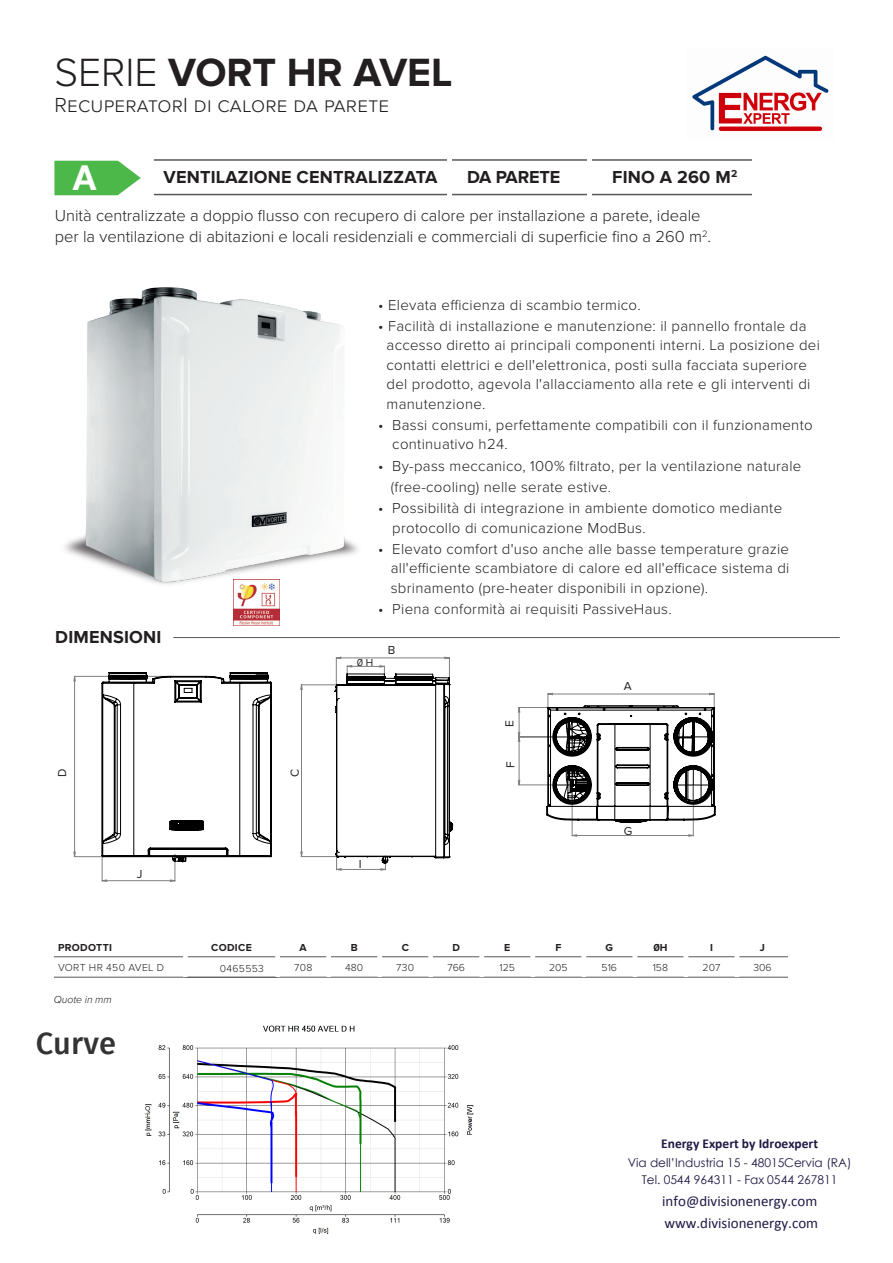
<style>
.page{position:relative;width:893px;height:1263px;background:#fff}
.page>*{position:absolute;margin:0;border:0;box-sizing:border-box;transform-origin:0 0}
.t1{font:700 40.8px "Proxima Nova";color:#231f20}
.t2{font:700 34.5px "Helvetica Neue LT Std";color:#fff}
.t3{font:30.9px "f 1 ptf 293 ze 5 etr 1 wmqemq 09 r 4 ws";letter-spacing:.005em;color:#333}
.t4{font:300 21.15px "Proxima Nova";letter-spacing:.01em;color:#231f20}
.t5{font:700 18px "Proxima Nova";letter-spacing:.01em;color:#231f20}
.t6{font:700 18px "Proxima Nova";letter-spacing:-.01em;color:#231f20}
.t7{font:300 16.5px/21px "Proxima Nova";color:#231f20}
.t8{font:300 15px/19.5px "Proxima Nova";letter-spacing:.02em;color:#231f20}
.t9{font:15px/21.3px "Calibri";color:#1f1b46}
.t10{font:700 13.5px "Calibri";color:#1f1b46}
.t11{font:12px/17.2px "Century Gothic";color:#1f1b46;text-align:center}
.t12{font:12px "Proxima Nova";color:#231f20}
.t13{font:300 10.5px "Proxima Nova";letter-spacing:.01em;color:#231f20}
.t14{font:700 10.5px "Proxima Nova";letter-spacing:.03em;color:#231f20}
.t15{font:300 10.5px "Proxima Nova";letter-spacing:.03em;color:#231f20}
.t16{font:italic 300 10.5px "Proxima Nova";letter-spacing:-.005em;color:#231f20}
.t17{font:10.5px "Proxima Nova";color:#231f20}
.s1{font-weight:300}
</style>
<div class="page">
<div style="left:153px;top:159px;width:601px;height:36px;border:2px solid #57585a"></div>
<hr style="left:447px;top:155px;width:4px;height:45px;background:#fff">
<hr style="left:588px;top:156px;width:4px;height:44px;background:#fff">
<hr style="left:752px;top:156px;width:4px;height:44px;background:#fff">
<img style="left:64px;top:287px;width:294px;height:306px">
<img style="left:233px;top:579px;width:46px;height:46px">
<svg style="left:54px;top:161px;width:87px;height:34px;background:#64c162"></svg>
<hr style="left:173px;top:637px;width:667px;height:1px;background:#57585a">
<hr style="left:74px;top:933px;width:53px;height:1px;background:#808080">
<hr style="left:74px;top:981px;width:53px;height:1px;background:#808080">
<hr style="left:128px;top:1032px;width:121px;height:1px;background:#808080">
<svg style="left:74px;top:656px;width:378px;height:226px"></svg>
<svg style="left:518px;top:692px;width:198px;height:144px"></svg>
<hr style="left:54px;top:956px;width:129px;height:1px;background:#57585a">
<hr style="left:188px;top:956px;width:87px;height:1px;background:#57585a">
<hr style="left:280px;top:956px;width:46px;height:1px;background:#57585a">
<hr style="left:331px;top:956px;width:46px;height:1px;background:#57585a">
<hr style="left:382px;top:956px;width:47px;height:1px;background:#57585a">
<hr style="left:433px;top:956px;width:47px;height:1px;background:#57585a">
<hr style="left:484px;top:956px;width:47px;height:1px;background:#57585a">
<hr style="left:535px;top:956px;width:47px;height:1px;background:#57585a">
<hr style="left:586px;top:956px;width:47px;height:1px;background:#57585a">
<hr style="left:637px;top:956px;width:47px;height:1px;background:#57585a">
<hr style="left:688px;top:956px;width:47px;height:1px;background:#57585a">
<hr style="left:739px;top:956px;width:49px;height:1px;background:#57585a">
<hr style="left:54px;top:977px;width:131px;height:1px;background:#57585a">
<hr style="left:278px;top:977px;width:51px;height:1px;background:#57585a">
<hr style="left:329px;top:977px;width:51px;height:1px;background:#57585a">
<hr style="left:380px;top:977px;width:51px;height:1px;background:#57585a">
<hr style="left:431px;top:977px;width:51px;height:1px;background:#57585a">
<hr style="left:482px;top:977px;width:51px;height:1px;background:#57585a">
<hr style="left:533px;top:977px;width:51px;height:1px;background:#57585a">
<hr style="left:584px;top:977px;width:51px;height:1px;background:#57585a">
<hr style="left:635px;top:977px;width:51px;height:1px;background:#57585a">
<hr style="left:686px;top:977px;width:51px;height:1px;background:#57585a">
<hr style="left:737px;top:977px;width:51px;height:1px;background:#57585a">
<hr style="left:185px;top:977px;width:93px;height:1px;background:#231f20">
<img style="left:145px;top:1025px;width:329px;height:209px">
<img style="left:692px;top:55px;width:137px;height:76px">
<p class="t1" style="left:54px;top:49px;width:400px"><span class="s1">SERIE</span> VORT HR AVEL</p>
<p class="t4" style="left:54px;top:93px;width:336px">RecuperatorI di calore da parete</p>
<p class="t2" style="left:73px;top:156px;width:25px">A</p>
<p class="t5" style="left:164px;top:167px;width:275px">VENTILAZIONE CENTRALIZZATA</p>
<p class="t6" style="left:467px;top:167px;width:95px">DA PARETE</p>
<p class="t5" style="left:612px;top:167px;width:126px">FINO A 260 M<sup>2</sup></p>
<p class="t7" style="left:55px;top:205px;width:658px">Unità centralizzate a doppio flusso con recupero di calore per installazione a parete, ideale per la ventilazione di abitazioni e locali residenziali e commerciali di superficie fino a 260 m<sup>2</sup>.</p>
<p class="t5" style="left:55px;top:627px;width:108px">DIMENSIONI</p>
<p class="t12" style="left:55px;top:777px;width:10px;rotate:-90deg">D</p>
<p class="t12" style="left:137px;top:867px;width:7px">J</p>
<p class="t12" style="left:288px;top:777px;width:10px;rotate:-90deg">C</p>
<p class="t8" style="left:378px;top:295px;width:264px">• Elevata efficienza di scambio termico.</p>
<p class="t8" style="left:387px;top:316px;width:435px;text-indent:-8px">• Facilità di installazione e manutenzione: il pannello frontale da accesso diretto ai principali componenti interni. La posizione dei contatti elettrici e dell'elettronica, posti sulla facciata superiore del prodotto, agevola l'allacciamento alla rete e gli interventi di manutenzione.</p>
<p class="t8" style="left:392px;top:416px;width:422px;text-indent:-14px">• Bassi consumi, perfettamente compatibili con il funzionamento continuativo h24.</p>
<p class="t8" style="left:378px;top:456px;width:425px">• By-pass meccanico, 100% filtrato, per la ventilazione naturale</p>
<p class="t8" style="left:391px;top:477px;width:222px">(free-cooling) nelle serate estive.</p>
<p class="t8" style="left:392px;top:499px;width:391px;text-indent:-14px">• Possibilità di integrazione in ambiente domotico mediante protocollo di comunicazione ModBus.</p>
<p class="t8" style="left:391px;top:539px;width:400px;text-align:justify;text-indent:-13px">• Elevato comfort d'uso anche alle basse temperature grazie all'efficiente scambiatore di calore ed all'efficace sistema di sbrinamento (pre-heater disponibili in opzione).</p>
<p class="t8" style="left:378px;top:600px;width:295px">• Piena conformità ai requisiti PassiveHaus.</p>
<p class="t17" style="left:357px;top:656px;width:18px">0 H</p>
<p class="t12" style="left:388px;top:643px;width:9px">B</p>
<p class="t12" style="left:359px;top:857px;width:4px">I</p>
<p class="t12" style="left:502px;top:727px;width:8px;rotate:-90deg">E</p>
<p class="t12" style="left:504px;top:768px;width:8px;rotate:-90deg">F</p>
<p class="t12" style="left:624px;top:679px;width:9px">A</p>
<p class="t12" style="left:624px;top:824px;width:10px">G</p>
<p class="t14" style="left:58px;top:941px;width:55px">PRODOTTI</p>
<p class="t14" style="left:211px;top:941px;width:42px">CODICE</p>
<p class="t14" style="left:300px;top:941px;width:9px">A</p>
<p class="t14" style="left:351px;top:941px;width:8px">B</p>
<p class="t14" style="left:402px;top:941px;width:9px">C</p>
<p class="t14" style="left:453px;top:941px;width:9px">D</p>
<p class="t14" style="left:504px;top:941px;width:8px">E</p>
<p class="t14" style="left:555px;top:941px;width:7px">F</p>
<p class="t14" style="left:606px;top:941px;width:9px">G</p>
<p class="t14" style="left:653px;top:941px;width:16px">0H</p>
<p class="t14" style="left:710px;top:941px;width:4px">I</p>
<p class="t14" style="left:760px;top:941px;width:7px">J</p>
<p class="t15" style="left:58px;top:961px;width:108px">VORT HR 450 AVEL D</p>
<p class="t15" style="left:220px;top:962px;width:46px">0465553</p>
<p class="t13" style="left:294px;top:961px;width:20px">708</p>
<p class="t13" style="left:345px;top:961px;width:20px">480</p>
<p class="t13" style="left:396px;top:961px;width:19px">730</p>
<p class="t13" style="left:448px;top:961px;width:19px">766</p>
<p class="t13" style="left:500px;top:961px;width:17px">125</p>
<p class="t13" style="left:549px;top:961px;width:20px">205</p>
<p class="t13" style="left:602px;top:961px;width:17px">516</p>
<p class="t13" style="left:653px;top:961px;width:17px">158</p>
<p class="t13" style="left:702px;top:961px;width:19px">207</p>
<p class="t13" style="left:753px;top:961px;width:20px">306</p>
<p class="t16" style="left:54px;top:993px;width:59px">Quote in mm</p>
<h3 class="t3" style="left:36px;top:1030px;width:82px">Curve</h3>
<p class="t10" style="left:661px;top:1139px;width:158px">Energy Expert by Idroexpert</p>
<p class="t11" style="left:628px;top:1155px;width:225px">Via dell’Industria 15 - 48015Cervia (RA)<br>Tel. 0544 964311 - Fax 0544 267811</p>
<p class="t9" style="left:662px;top:1192px;width:158px">info@divisionenergy.com www.divisionenergy.com</p>
</div>
